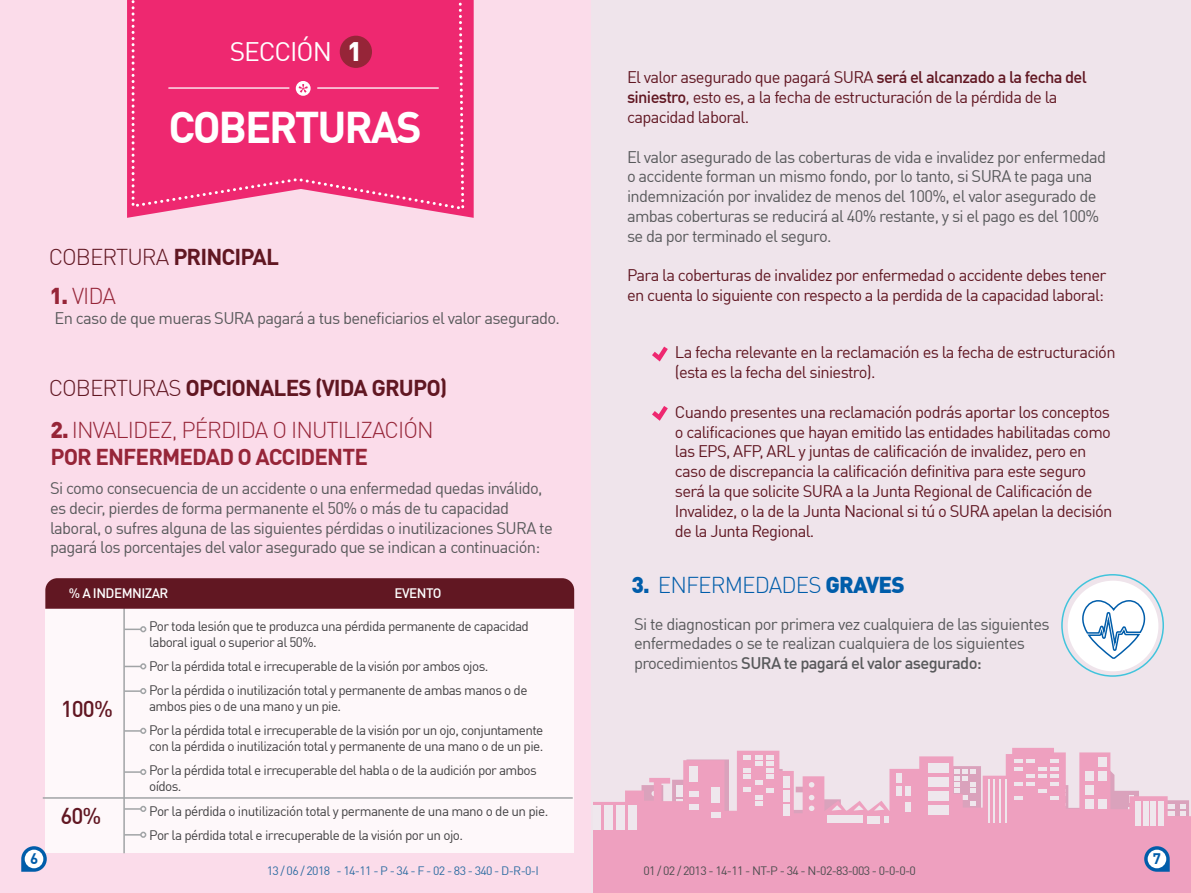
<style>
.page{position:relative;width:1191px;height:893px;background:#fff}
.page>*{position:absolute;margin:0;border:0;box-sizing:border-box;transform-origin:0 0}
.t1{font:700 43.5px "DIN Offc";letter-spacing:-.05em;color:#fff}
.t2{font:26.4px "DIN Offc";letter-spacing:-.04em;color:#fff}
.t3{font:300 22.5px/27px "DIN Offc";letter-spacing:-.04em;color:#962538}
.t4{font:700 22.5px "DIN Offc";letter-spacing:-.04em;color:#611722}
.t5{font:300 22.5px "DIN Offc";letter-spacing:-.04em;color:#005daa}
.t6{font:300 22.5px "DIN Offc";letter-spacing:-.04em;color:#611722}
.t7{font:500 22.5px "DIN Offc";color:#611722}
.t8{font:16.5px/19.8px "DIN Offc";letter-spacing:-.04em;color:#58595b}
.t9{font:16.5px/19.8px "DIN Offc";letter-spacing:-.04em;color:#611722}
.t10{font:700 15px "DIN Offc";color:#005daa}
.t11{font:13.5px/23.7px "DIN Offc";letter-spacing:-.045em;color:#414042}
.t12{font:500 13.5px "DIN Offc";letter-spacing:-.04em;color:#fff}
.t13{font:12px "DIN Offc";letter-spacing:-.055em;color:#4d4d4f}
.t14{font:12px "DIN Offc";letter-spacing:-.055em;color:#2f6ea3}
.s1{font-weight:900}
.s2{font-weight:700}
.s3{font-weight:300}
.s4{font-weight:500}
</style>
<div class="page">
<div style="left:0;top:0;width:599px;height:893px;background:#fbdcea"></div>
<svg style="left:127px;top:0;width:347px;height:218px"></svg>
<div style="left:130px;top:0;width:336px;height:212px;background:#ee2870"></div>
<hr style="left:169px;top:87px;width:120px;height:2px;background:#fff">
<hr style="left:318px;top:87px;width:120px;height:2px;background:#fff">
<svg style="left:296px;top:81px;width:14px;height:15px"></svg>
<div style="left:340px;top:36px;width:32px;height:32px;background:#962538;border-radius:50%"></div>
<div style="left:45px;top:610px;width:529px;height:243px;background:#fef8fa"></div>
<hr style="left:123px;top:607px;width:2px;height:246px;background:#a1a4a6">
<hr style="left:43px;top:797px;width:530px;height:2px;background:#a1a4a6">
<div style="left:45px;top:578px;width:529px;height:31px;background:#611722"></div>
<svg style="left:124px;top:626px;width:22px;height:6px"></svg>
<svg style="left:124px;top:663px;width:22px;height:6px"></svg>
<svg style="left:123px;top:676px;width:24px;height:45px"></svg>
<svg style="left:124px;top:728px;width:22px;height:6px"></svg>
<svg style="left:124px;top:769px;width:22px;height:6px"></svg>
<svg style="left:124px;top:806px;width:22px;height:6px"></svg>
<svg style="left:124px;top:832px;width:22px;height:6px"></svg>
<div style="left:591px;top:0;width:600px;height:893px;background:#efe4eb"></div>
<svg style="left:652px;top:347px;width:16px;height:14px"></svg>
<svg style="left:593px;top:748px;width:598px;height:145px;fill:#eea0bf"></svg>
<div style="left:928px;top:763px;width:20px;height:9px;background:#efe7ed"></div>
<div style="left:928px;top:777px;width:20px;height:10px;background:#efe7ed"></div>
<div style="left:928px;top:791px;width:20px;height:9px;background:#efe7ed"></div>
<div style="left:928px;top:805px;width:20px;height:9px;background:#efe7ed"></div>
<div style="left:1084px;top:772px;width:9px;height:9px;background:#efe7ed"></div>
<div style="left:1084px;top:785px;width:9px;height:10px;background:#efe7ed"></div>
<div style="left:1084px;top:799px;width:9px;height:10px;background:#efe7ed"></div>
<div style="left:1097px;top:757px;width:9px;height:10px;background:#efe7ed"></div>
<div style="left:1097px;top:772px;width:9px;height:9px;background:#efe7ed"></div>
<div style="left:1097px;top:799px;width:9px;height:10px;background:#efe7ed"></div>
<svg style="left:743px;top:755px;width:30px;height:51px"></svg>
<div style="left:690px;top:766px;width:8px;height:16px;background:#efe7ed"></div>
<div style="left:689px;top:791px;width:10px;height:6px;background:#efe7ed"></div>
<div style="left:689px;top:804px;width:10px;height:5px;background:#efe7ed"></div>
<div style="left:712px;top:787px;width:8px;height:16px;background:#efe7ed"></div>
<div style="left:711px;top:812px;width:9px;height:6px;background:#efe7ed"></div>
<svg style="left:1001px;top:759px;width:64px;height:70px;background:#eea9c5"></svg>
<div style="left:896px;top:773px;width:6px;height:10px;background:#efe7ed"></div>
<div style="left:896px;top:786px;width:6px;height:10px;background:#efe7ed"></div>
<div style="left:904px;top:786px;width:6px;height:10px;background:#efe7ed"></div>
<div style="left:905px;top:802px;width:5px;height:10px;background:#efe7ed"></div>
<svg style="left:809px;top:782px;width:5px;height:5px"></svg>
<svg style="left:809px;top:795px;width:5px;height:5px"></svg>
<svg style="left:809px;top:806px;width:5px;height:5px"></svg>
<div style="left:593px;top:805px;width:7px;height:25px;background:#efe7ed"></div>
<div style="left:604px;top:805px;width:8px;height:25px;background:#efe7ed"></div>
<div style="left:616px;top:805px;width:9px;height:25px;background:#efe7ed"></div>
<div style="left:628px;top:805px;width:9px;height:25px;background:#efe7ed"></div>
<div style="left:1136px;top:801px;width:5px;height:24px;background:#efe7ed"></div>
<div style="left:1143px;top:801px;width:5px;height:24px;background:#efe7ed"></div>
<div style="left:1150px;top:801px;width:5px;height:24px;background:#efe7ed"></div>
<div style="left:1158px;top:801px;width:5px;height:24px;background:#efe7ed"></div>
<div style="left:783px;top:776px;width:7px;height:11px;background:#efe7ed"></div>
<div style="left:783px;top:790px;width:7px;height:12px;background:#efe7ed"></div>
<div style="left:783px;top:805px;width:7px;height:11px;background:#efe7ed"></div>
<svg style="left:831px;top:805px;width:10px;height:6px"></svg>
<svg style="left:853px;top:805px;width:10px;height:6px"></svg>
<div style="left:827px;top:816px;width:36px;height:7px;background:#efe7ed"></div>
<div style="left:867px;top:816px;width:13px;height:7px;background:#efe7ed"></div>
<svg style="left:874px;top:805px;width:15px;height:18px"></svg>
<hr style="left:987px;top:780px;width:2px;height:43px;background:#f1eff2">
<hr style="left:993px;top:780px;width:2px;height:43px;background:#f1eff2">
<hr style="left:999px;top:780px;width:2px;height:43px;background:#f1eff2">
<hr style="left:1005px;top:780px;width:2px;height:43px;background:#f1eff2">
<svg style="left:652px;top:406px;width:16px;height:15px"></svg>
<div style="left:1067px;top:581px;width:91px;height:90px;background:#fff;border-radius:50%"></div>
<svg style="left:1079px;top:600px;width:66px;height:60px"></svg>
<div style="left:1061px;top:574px;width:103px;height:103px;border:2px solid #41c4dc;border-radius:50%"></div>
<svg style="left:1144px;top:846px;width:25px;height:26px"></svg>
<div style="left:1147px;top:850px;width:19px;height:18px;background:#fff;border-radius:50%"></div>
<svg style="left:21px;top:846px;width:26px;height:26px"></svg>
<div style="left:25px;top:850px;width:18px;height:18px;background:#fff;border-radius:50%"></div>
<h2 class="t2" style="left:230px;top:35px;width:134px">SECCIÓN <span class="s1">1</span></h2>
<h1 class="t1" style="left:168px;top:99px;width:255px">COBERTURAS</h1>
<h3 class="t6" style="left:49px;top:243px;width:232px">COBERTURA <span class="s2">PRINCIPAL</span></h3>
<h3 class="t3" style="left:50px;top:282px;width:68px"><span class="s1">1.</span> VIDA</h3>
<p class="t8" style="left:55px;top:307px;width:507px">En caso de que mueras SURA pagará a tus beneficiarios el valor asegurado.</p>
<h3 class="t4" style="left:49px;top:373px;width:400px"><span class="s3">COBERTURAS</span> OPCIONALES (VIDA GRUPO)</h3>
<h3 class="t3" style="left:50px;top:416px;width:385px"><span class="s1">2.</span> INVALIDEZ, PÉRDIDA O INUTILIZACIÓN<br><span class="s2">POR ENFERMEDAD O ACCIDENTE</span></h3>
<p class="t8" style="left:50px;top:478px;width:504px">Si como consecuencia de un accidente o una enfermedad quedas inválido, es decir, pierdes de forma permanente el 50% o más de tu capacidad laboral, o sufres alguna de las siguientes pérdidas o inutilizaciones SURA te pagará los porcentajes del valor asegurado que se indican a continuación:</p>
<p class="t12" style="left:69px;top:585px;width:101px">% A INDEMNIZAR</p>
<p class="t12" style="left:394px;top:585px;width:48px">EVENTO</p>
<h3 class="t7" style="left:61px;top:694px;width:54px">100%</h3>
<h3 class="t7" style="left:60px;top:802px;width:43px">60%</h3>
<p class="t11" style="left:149px;top:618px;width:381px;line-height:16.2px">Por toda lesión que te produzca una pérdida permanente de capacidad laboral igual o superior al 50%.</p>
<p class="t11" style="left:149px;top:654px;width:380px">Por la pérdida total e irrecuperable de la visión por ambos ojos.<br>Por la pérdida o inutilización total y permanente de ambas manos o de</p>
<p class="t11" style="left:149px;top:694px;width:396px">ambos pies o de una mano y un pie.<br>Por la pérdida total e irrecuperable de la visión por un ojo, conjuntamente</p>
<p class="t11" style="left:149px;top:734px;width:396px">con la pérdida o inutilización total y permanente de una mano o de un pie.<br>Por la pérdida total e irrecuperable del habla o de la audición por ambos</p>
<p class="t11" style="left:149px;top:773px;width:401px;line-height:25.5px">oídos.<br>Por la pérdida o inutilización total y permanente de una mano o de un pie.</p>
<p class="t11" style="left:149px;top:823px;width:315px">Por la pérdida total e irrecuperable de la visión por un ojo.</p>
<p class="t9" style="left:627px;top:67px;width:461px">El valor asegurado que pagará SURA <span class="s4">será el alcanzado a la fecha del siniestro</span>, esto es, a la fecha de estructuración de la pérdida de la capacidad laboral.</p>
<p class="t8" style="left:627px;top:146px;width:480px">El valor asegurado de las coberturas de vida e invalidez por enfermedad o accidente forman un mismo fondo, por lo tanto, si SURA te paga una indemnización por invalidez de menos del 100%, el valor asegurado de ambas coberturas se reducirá al 40% restante, y si el pago es del 100% se da por terminado el seguro.</p>
<p class="t9" style="left:627px;top:265px;width:481px">Para la coberturas de invalidez por enfermedad o accidente debes tener en cuenta lo siguiente con respecto a la perdida de la capacidad laboral:</p>
<p class="t9" style="left:675px;top:342px;width:442px">La fecha relevante en la reclamación es la fecha de estructuración (esta es la fecha del siniestro).</p>
<p class="t9" style="left:675px;top:402px;width:439px">Cuando presentes una reclamación podrás aportar los conceptos o calificaciones que hayan emitido las entidades habilitadas como las EPS, AFP, ARL y juntas de calificación de invalidez, pero en caso de discrepancia la calificación definitiva para este seguro será la que solicite SURA a la Junta Regional de Calificación de Invalidez, o la de la Junta Nacional si tú o SURA apelan la decisión de la Junta Regional.</p>
<h3 class="t5" style="left:631px;top:571px;width:274px"><span class="s1">3.</span> ENFERMEDADES <span class="s1">GRAVES</span></h3>
<p class="t8" style="left:634px;top:613px;width:417px">Si te diagnostican por primera vez cualquiera de las siguientes enfermedades o se te realizan cualquiera de los siguientes procedimientos <span class="s4">SURA te pagará el valor asegurado:</span></p>
<p class="t10" style="left:30px;top:849px;width:10px">6</p>
<p class="t10" style="left:1152px;top:849px;width:10px">7</p>
<p class="t14" style="left:267px;top:863px;width:274px">13 / 06 / 2018 - 14-11 - P - 34 - F - 02 - 83 - 340 - D-R-0-I</p>
<p class="t13" style="left:643px;top:863px;width:274px">01 / 02 / 2013 - 14-11 - NT-P - 34 - N-02-83-003 - 0-0-0-0</p>
</div>
